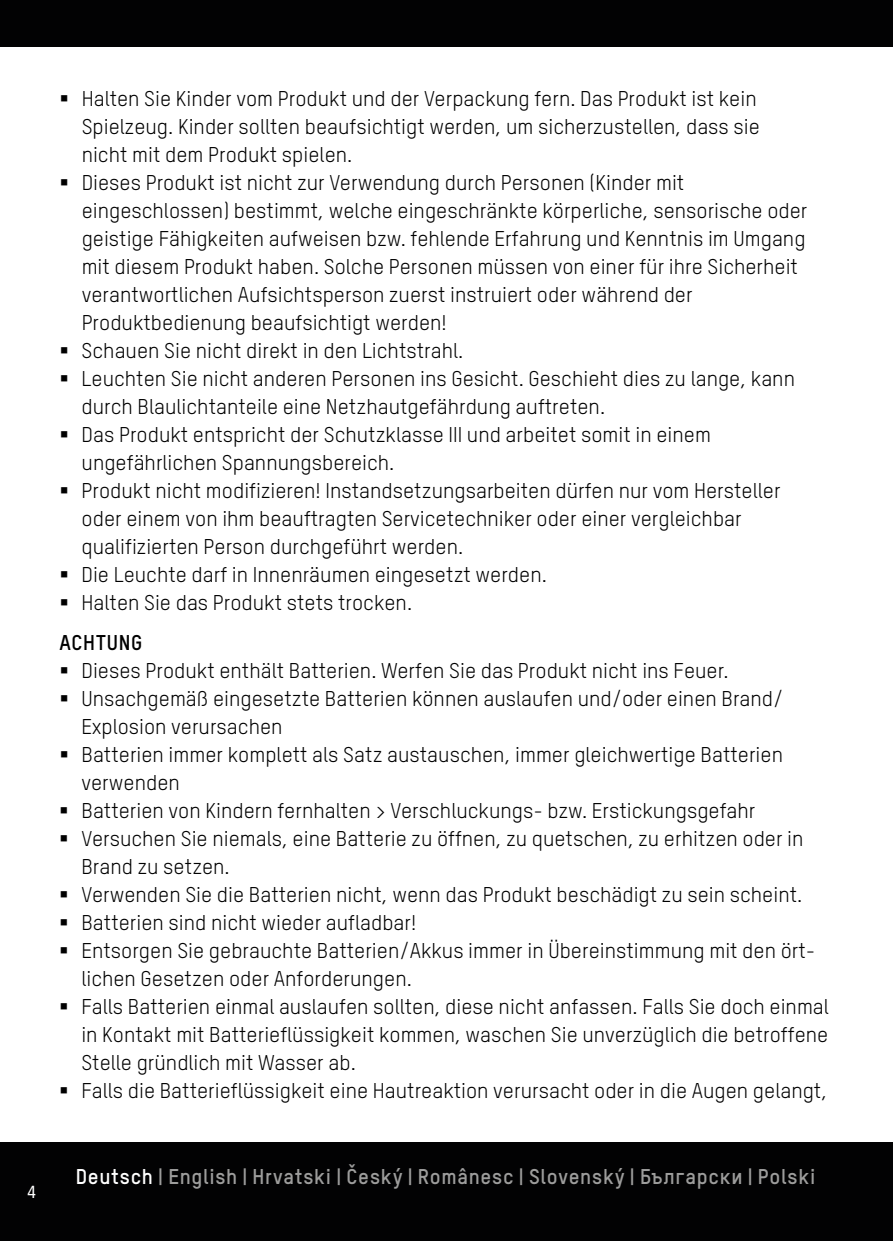
<style>
.page{position:relative;width:893px;height:1241px;background:#fff}
.page>*{position:absolute;margin:0;border:0;box-sizing:border-box;transform-origin:0 0}
.t1{font:21px/28px "TSTARPRO";color:#000}
.t2{font:700 21px "TSTARPRO";letter-spacing:.035em;color:#9d9d9c}
.t3{font:condensed 17.5px "Frutiger LT Std";color:#fff}
.s1{font-weight:700}
.s2{color:#fff}
</style>
<div class="page">
<div style="left:0;top:1142px;width:893px;height:98px;background:#020203"></div>
<div style="left:0;top:0;width:893px;height:47px;background:#020203"></div>
<p class="t1" style="left:82px;top:83px;width:680px;text-indent:-22px">▪ Halten Sie Kinder vom Produkt und der Verpackung fern. Das Produkt ist kein<br>Spielzeug. Kinder sollten beaufsichtigt werden, um sicherzustellen, dass sie nicht mit dem Produkt spielen.</p>
<p class="t1" style="left:82px;top:167px;width:727px;text-indent:-22px">▪ Dieses Produkt ist nicht zur Verwendung durch Personen (Kinder mit eingeschlossen) bestimmt, welche eingeschränkte körperliche, sensorische oder geistige Fähigkeiten aufweisen bzw. fehlende Erfahrung und Kenntnis im Umgang mit diesem Produkt haben. Solche Personen müssen von einer für ihre Sicherheit verantwortlichen Aufsichtsperson zuerst instruiert oder während der Produktbedienung beaufsichtigt werden!</p>
<p class="t1" style="left:59px;top:335px;width:405px">▪ Schauen Sie nicht direkt in den Lichtstrahl.</p>
<p class="t1" style="left:82px;top:363px;width:715px;text-indent:-22px">▪ Leuchten Sie nicht anderen Personen ins Gesicht. Geschieht dies zu lange, kann durch Blaulichtanteile eine Netzhautgefährdung auftreten.</p>
<p class="t1" style="left:82px;top:419px;width:631px;text-indent:-22px">▪ Das Produkt entspricht der Schutzklasse III und arbeitet somit in einem ungefährlichen Spannungsbereich.</p>
<p class="t1" style="left:82px;top:475px;width:700px;text-indent:-22px">▪ Produkt nicht modifizieren! Instandsetzungsarbeiten dürfen nur vom Hersteller oder einem von ihm beauftragten Servicetechniker oder einer vergleichbar qualifizierten Person durchgeführt werden.</p>
<p class="t1" style="left:59px;top:559px;width:489px">▪ Die Leuchte darf in Innenräumen eingesetzt werden.</p>
<p class="t1" style="left:59px;top:581px;width:354px;line-height:40.2px">▪ Halten Sie das Produkt stets trocken.<br><span class="s1">ACHTUNG</span></p>
<p class="t1" style="left:59px;top:655px;width:671px">▪ Dieses Produkt enthält Batterien. Werfen Sie das Produkt nicht ins Feuer.</p>
<p class="t1" style="left:82px;top:683px;width:703px;text-indent:-22px">▪ Unsachgemäß eingesetzte Batterien können auslaufen und/oder einen Brand/<br>Explosion verursachen</p>
<p class="t1" style="left:82px;top:739px;width:703px;text-indent:-22px">▪ Batterien immer komplett als Satz austauschen, immer gleichwertige Batterien verwenden</p>
<p class="t1" style="left:59px;top:795px;width:698px">▪ Batterien von Kindern fernhalten &gt; Verschluckungs- bzw. Erstickungsgefahr</p>
<p class="t1" style="left:81px;top:823px;width:724px;text-indent:-22px">▪ Versuchen Sie niemals, eine Batterie zu öffnen, zu quetschen, zu erhitzen oder in<br>Brand zu setzen.</p>
<p class="t1" style="left:59px;top:879px;width:745px">▪ Verwenden Sie die Batterien nicht, wenn das Produkt beschädigt zu sein scheint.</p>
<p class="t1" style="left:59px;top:907px;width:359px">▪ Batterien sind nicht wieder aufladbar!</p>
<p class="t1" style="left:81px;top:935px;width:735px;text-indent:-22px">▪ Entsorgen Sie gebrauchte Batterien/Akkus immer in Übereinstimmung mit den ört&shy;lichen Gesetzen oder Anforderungen.</p>
<p class="t1" style="left:81px;top:991px;width:749px;text-align:justify;text-indent:-22px">▪ Falls Batterien einmal auslaufen sollten, diese nicht anfassen. Falls Sie doch einmal in Kontakt mit Batterieflüssigkeit kommen, waschen Sie unverzüglich die betroffene Stelle gründlich mit Wasser ab.</p>
<p class="t1" style="left:59px;top:1075px;width:770px">▪ Falls die Batterieflüssigkeit eine Hautreaktion verursacht oder in die Augen gelangt,</p>
<p class="t3" style="left:28px;top:1181px;width:10px">4</p>
<p class="t2" style="left:76px;top:1161px;width:741px"><span class="s2">Deutsch</span> | English | Hrvatski | Český | Românesc | Slovenský | Български | Polski</p>
</div>
